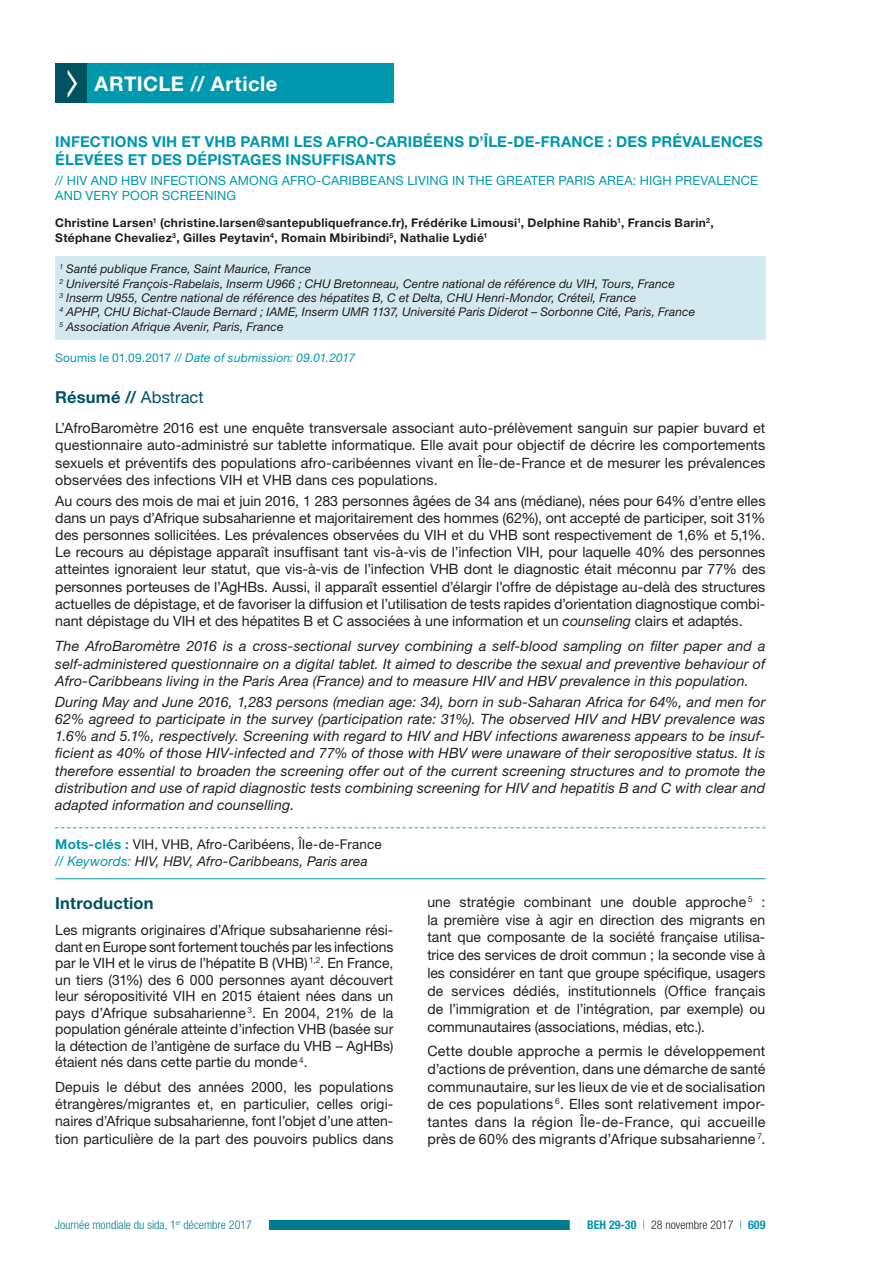
<style>
.page{position:relative;width:893px;height:1263px;background:#fff}
.page>*{position:absolute;margin:0;border:0;box-sizing:border-box;transform-origin:0 0}
.t1{font:700 20.25px "Helvetica Neue LT Std";letter-spacing:.025em;color:#fff}
.t2{font:700 16.5px "Helvetica Neue LT Std";letter-spacing:.01em;color:#005260}
.t3{font:700 15px/18px "Helvetica Neue LT Std";letter-spacing:.01em;color:#0098af}
.t4{font:14.25px/17.1px "Helvetica Neue LT Std";color:#231f20;text-align:justify}
.t5{font:italic 14.25px/17.1px "Helvetica Neue LT Std";letter-spacing:.01em;color:#231f20;text-align:justify}
.t6{font:13.5px/16.2px "Helvetica Neue LT Std";letter-spacing:.01em;color:#231f20}
.t7{font:12.75px/15.3px "Helvetica Neue LT Std";letter-spacing:.01em;color:#0098af}
.t8{font:italic 12px/14.4px "Helvetica Neue LT Std";letter-spacing:.005em;color:#231f20}
.t9{font:700 12px/14.4px "Helvetica Neue LT Std";letter-spacing:.025em;color:#231f20}
.t10{font:italic 12px "Helvetica Neue LT Std";letter-spacing:.015em;color:#0098af}
.t11{font:300 condensed 12px "Helvetica Neue LT Std";color:#007c8f}
.t12{font:300 condensed 12px "Helvetica Neue LT Std";color:#231f20}
.s1{font-style:normal}
.s2{font-weight:400}
.s3{font-style:italic}
.s4{font-weight:700;color:#0098af}
.s5{font-style:italic;color:#0098af}
.s6{color:#0098af}
</style>
<div class="page">
<div style="left:55px;top:1220px;width:596px;height:10px;background:#007c8f"></div>
<div style="left:38px;top:1218px;width:231px;height:13px;background:#fff"></div>
<div style="left:570px;top:1219px;width:213px;height:12px;background:#fff"></div>
<div style="left:87px;top:64px;width:306px;height:39px;background:#0098af"></div>
<div style="left:55px;top:256px;width:710px;height:83px;background:#d2eaef"></div>
<svg style="left:55px;top:827px;width:710px;height:1px"></svg>
<hr style="left:55px;top:878px;width:710px;height:1px;background:#0098af">
<div style="left:55px;top:64px;width:32px;height:39px;background:#005260"></div>
<h1 class="t1" style="left:95px;top:71px;width:184px">ARTICLE // Article</h1>
<p class="t3" style="left:55px;top:133px;width:709px">INFECTIONS VIH ET VHB PARMI LES AFRO-CARIBÉENS D’ÎLE-DE-FRANCE : DES PRÉVALENCES<br>ÉLEVÉES ET DES DÉPISTAGES INSUFFISANTS</p>
<p class="t7" style="left:55px;top:173px;width:704px">// HIV AND HBV INFECTIONS AMONG AFRO-CARIBBEANS LIVING IN THE GREATER PARIS AREA: HIGH PREVALENCE<br>AND VERY POOR SCREENING</p>
<p class="t9" style="left:55px;top:216px;width:660px">Christine Larsen<sup>1</sup> (christine.larsen@santepubliquefrance.fr), Frédérike Limousi<sup>1</sup>, Delphine Rahib<sup>1</sup>, Francis Barin<sup>2</sup>,<br>Stéphane Chevaliez<sup>3</sup>, Gilles Peytavin<sup>4</sup>, Romain Mbiribindi<sup>5</sup>, Nathalie Lydié<sup>1</sup></p>
<p class="t8" style="left:60px;top:262px;width:637px"><sup>1</sup> Santé publique France, Saint Maurice, France<br><sup>2</sup> Université François-Rabelais, Inserm U966 ; CHU Bretonneau, Centre national de référence du VIH, Tours, France<br><sup>3</sup> Inserm U955, Centre national de référence des hépatites B, C et Delta, CHU Henri-Mondor, Créteil, France<br><sup>4</sup> APHP, CHU Bichat-Claude Bernard ; IAME, Inserm UMR 1137, Université Paris Diderot – Sorbonne Cité, Paris, France <sup>5</sup> Association Afrique Avenir, Paris, France</p>
<p class="t10" style="left:55px;top:351px;width:301px"><span class="s1">Soumis le 01.09.2017 //</span> Date of submission: 09.01.2017</p>
<p class="t2" style="left:55px;top:387px;width:150px">Résumé // <span class="s2">Abstract</span></p>
<p class="t4" style="left:55px;top:419px;width:712px">L’AfroBaromètre 2016 est une enquête transversale associant auto-prélèvement sanguin sur papier buvard et questionnaire auto-administré sur tablette informatique. Elle avait pour objectif de décrire les comportements sexuels et préventifs des populations afro-caribéennes vivant en Île-de-France et de mesurer les prévalences observées des infections VIH et VHB dans ces populations.</p>
<p class="t4" style="left:55px;top:492px;width:712px">Au cours des mois de mai et juin 2016, 1 283 personnes âgées de 34 ans (médiane), nées pour 64% d’entre elles dans un pays d’Afrique subsaharienne et majoritairement des hommes (62%), ont accepté de participer, soit 31% des personnes sollicitées. Les prévalences observées du VIH et du VHB sont respectivement de 1,6% et 5,1%.<br>Le recours au dépistage apparaît insuffisant tant vis-à-vis de l’infection VIH, pour laquelle 40% des personnes atteintes ignoraient leur statut, que vis-à-vis de l’infection VHB dont le diagnostic était méconnu par 77% des personnes porteuses de l’AgHBs. Aussi, il apparaît essentiel d’élargir l’offre de dépistage au-delà des structures actuelles de dépistage, et de favoriser la diffusion et l’utilisation de tests rapides d’orientation diagnostique combi&shy;nant dépistage du VIH et des hépatites B et C associées à une information et un <span class="s3">counseling</span> clairs et adaptés.</p>
<p class="t5" style="left:55px;top:638px;width:712px">The AfroBaromètre 2016 is a cross-sectional survey combining a self-blood sampling on filter paper and a self-administered questionnaire on a digital tablet. It aimed to describe the sexual and preventive behaviour of Afro-Caribbeans living in the Paris Area (France) and to measure HIV and HBV prevalence in this population.</p>
<p class="t5" style="left:55px;top:693px;width:712px">During May and June 2016, 1,283 persons (median age: 34), born in sub-Saharan Africa for 64%, and men for 62% agreed to participate in the survey (participation rate: 31%). The observed HIV and HBV prevalence was 1.6% and 5.1%, respectively. Screening with regard to HIV and HBV infections awareness appears to be insuf&shy;ficient as 40% of those HIV-infected and 77% of those with HBV were unaware of their seropositive status. It is therefore essential to broaden the screening offer out of the current screening structures and to promote the distribution and use of rapid diagnostic tests combining screening for HIV and hepatitis B and C with clear and adapted information and counselling.</p>
<p class="t6" style="left:55px;top:836px;width:328px"><span class="s4">Mots-clés :</span> VIH, VHB, Afro-Caribéens, ÎIe-de-France <span class="s5">// Keywords:</span> <span class="s3">HIV, HBV, Afro-Caribbeans, Paris area</span></p>
<p class="t2" style="left:55px;top:893px;width:100px">Introduction</p>
<p class="t4" style="left:55px;top:922px;width:340px;line-height:16.5px">Les migrants originaires d’Afrique subsaharienne rési&shy;dant en Europe sont fortement touchés par les infections par le VIH et le virus de l’hépatite B (VHB) <sup>1,2</sup>. En France, un tiers (31%) des 6 000 personnes ayant découvert leur séropositivité VIH en 2015 étaient nées dans un pays d’Afrique subsaharienne <sup>3</sup>. En 2004, 21% de la population générale atteinte d’infection VHB (basée sur la détection de l’antigène de surface du VHB – AgHBs) étaient nés dans cette partie du monde <sup>4</sup>.</p>
<p class="t4" style="left:55px;top:1077px;width:340px">Depuis le début des années 2000, les populations étrangères/migrantes et, en particulier, celles origi&shy;naires d’Afrique subsaharienne, font l’objet d’une atten&shy;tion particulière de la part des pouvoirs publics dans</p>
<p class="t4" style="left:427px;top:892px;width:340px;line-height:17.9px">une stratégie combinant une double approche <sup>5</sup> : la première vise à agir en direction des migrants en tant que composante de la société française utilisa&shy;trice des services de droit commun ; la seconde vise à les considérer en tant que groupe spécifique, usagers de services dédiés, institutionnels (Office français de l’immigration et de l’intégration, par exemple) ou communautaires (associations, médias, etc.).</p>
<p class="t4" style="left:427px;top:1042px;width:340px;line-height:17.5px">Cette double approche a permis le développement d’actions de prévention, dans une démarche de santé communautaire, sur les lieux de vie et de socialisation de ces populations <sup>6</sup>. Elles sont relativement impor&shy;tantes dans la région Île-de-France, qui accueille près de 60% des migrants d’Afrique subsaharienne <sup>7</sup>.</p>
<p class="t11" style="left:55px;top:1218px;width:198px">Journée mondiale du sida, 1<sup>er</sup> décembre 2017</p>
<p class="t12" style="left:587px;top:1218px;width:180px"><span class="s4">BEH 29-30</span> <span class="s6">|</span> 28 novembre 2017 <span class="s6">|</span> <span class="s4">609</span></p>
</div>
